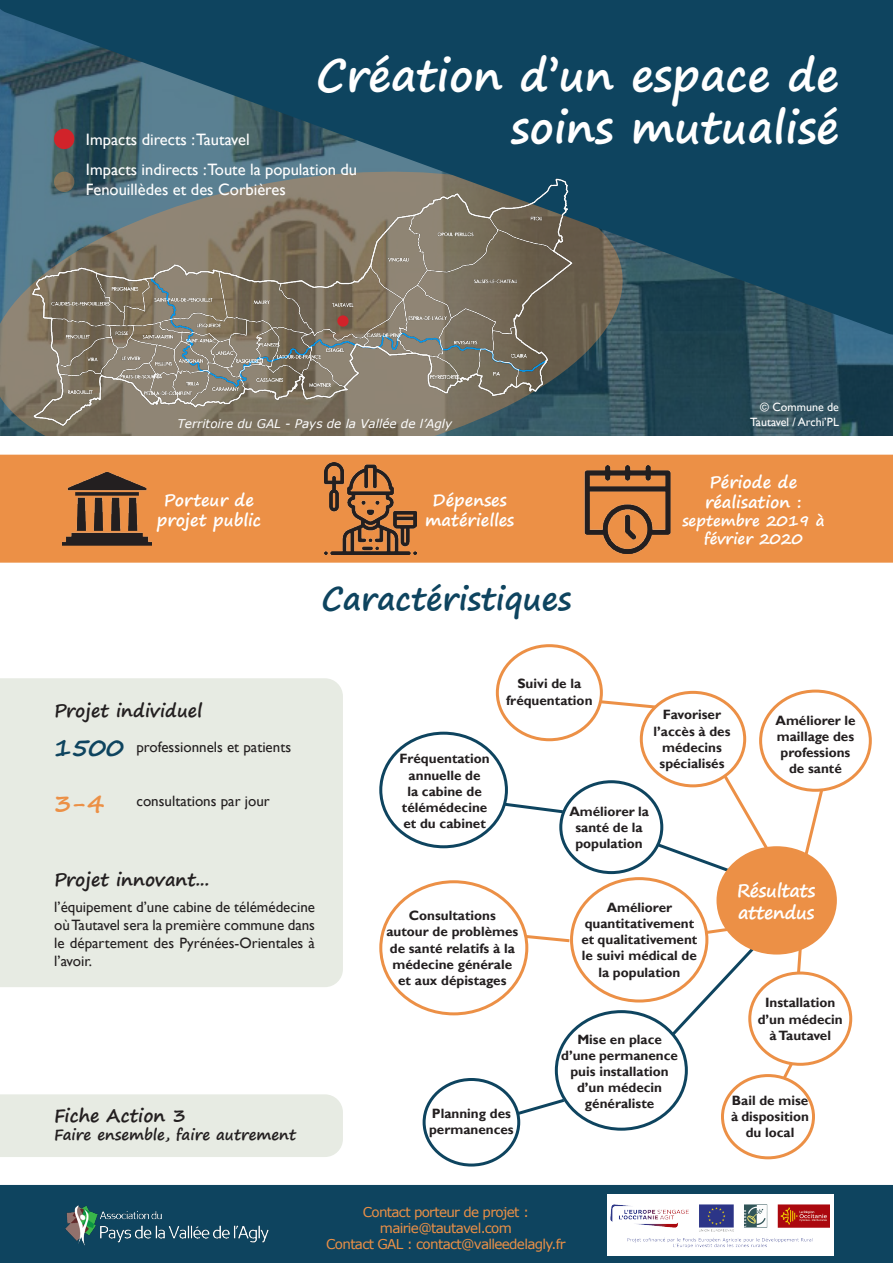
<style>
.page{position:relative;width:893px;height:1263px;background:#fff}
.page>*{position:absolute;margin:0;border:0;box-sizing:border-box;transform-origin:0 0}
.t1{font:700 43.5px/52.2px "Segoe Print";color:#fff;text-align:right}
.t2{font:700 31.5px "Segoe Print";color:#0e445f}
.t3{font:700 24px "Segoe Print";color:#0e445f}
.t4{font:700 24px "Segoe Print";color:#ec9046}
.t5{font:700 18px "Segoe Print";color:#231f20}
.t6{font:700 18px/21.6px "Segoe Print";letter-spacing:-.02em;color:#fff}
.t7{font:16.5px/19.8px "Gill Sans";color:#fff}
.t8{font:700 16.5px/19.8px "Segoe Print";color:#fff}
.t9{font:15px/18px "Gill Sans";color:#231f20;text-align:justify}
.t10{font:700 15px "Segoe Print";color:#231f20}
.t11{font:700 15px/18px "Segoe Print";color:#fff;text-align:center}
.t12{font:700 13.5px/16.2px "Gill Sans";color:#231f20;text-align:center}
.t13{font:13.5px "Verdana";letter-spacing:-.05em;color:#ec9046}
.t14{font:italic 12px "Verdana";color:#fff}
.t15{font:12px/14.4px "Gill Sans";color:#fff;text-align:right}
</style>
<div class="page">
<svg style="left:634px;top:337px;width:259px;height:99px;background:#294b5a"></svg>
<svg style="left:0;top:337px;width:634px;height:99px;background:#4b6166"></svg>
<svg style="left:0;top:0;width:893px;height:337px;background:#194a61"></svg>
<div style="left:0;top:1094px;width:343px;height:63px;background:#e7ebe3"></div>
<div style="left:0;top:678px;width:343px;height:309px;background:#e7ebe3"></div>
<img style="left:24px;top:112px;width:555px;height:324px">
<div style="left:0;top:455px;width:893px;height:108px;background:#ec9046"></div>
<img style="left:584px;top:466px;width:88px;height:88px">
<div style="left:337px;top:315px;width:12px;height:12px;background:#d1232a;border-radius:50%"></div>
<div style="left:0;top:1185px;width:893px;height:78px;background:#0e445f"></div>
<img style="left:64px;top:1205px;width:206px;height:40px">
<div style="left:607px;top:1194px;width:226px;height:61px;background:#fff"></div>
<img style="left:610px;top:1204px;width:219px;height:44px">
<img style="left:324px;top:463px;width:92px;height:92px">
<img style="left:63px;top:465px;width:88px;height:88px">
<div style="left:559px;top:780px;width:104px;height:94px;border:3px solid #0e445f;border-radius:50%"></div>
<div style="left:640px;top:691px;width:106px;height:96px;border:3px solid #ec9046;border-radius:50%"></div>
<div style="left:379px;top:880px;width:149px;height:135px;border:3px solid #ec9046;border-radius:50%"></div>
<div style="left:555px;top:1010px;width:133px;height:121px;border:3px solid #0e445f;border-radius:50%"></div>
<div style="left:423px;top:1078px;width:97px;height:88px;border:3px solid #0e445f;border-radius:50%"></div>
<div style="left:379px;top:732px;width:129px;height:116px;border:3px solid #0e445f;border-radius:50%"></div>
<div style="left:721px;top:1074px;width:94px;height:85px;border:3px solid #ec9046;border-radius:50%"></div>
<div style="left:759px;top:689px;width:113px;height:103px;border:3px solid #ec9046;border-radius:50%"></div>
<div style="left:496px;top:644px;width:107px;height:97px;border:3px solid #ec9046;border-radius:50%"></div>
<svg style="left:514px;top:1096px;width:53px;height:21px"></svg>
<svg style="left:501px;top:801px;width:65px;height:14px"></svg>
<svg style="left:780px;top:1059px;width:16px;height:23px"></svg>
<svg style="left:597px;top:698px;width:62px;height:12px"></svg>
<svg style="left:522px;top:933px;width:51px;height:11px"></svg>
<svg style="left:654px;top:771px;width:171px;height:267px"></svg>
<div style="left:716px;top:846px;width:121px;height:108px;background:#ec9046;border-radius:50%"></div>
<p class="t7" style="left:86px;top:129px;width:165px">Impacts directs :Tautavel</p>
<p class="t1" style="left:316px;top:48px;width:524px">Création d’un espace de soins mutualisé</p>
<p class="t7" style="left:86px;top:160px;width:273px">Impacts indirects :Toute la population du<br>Fenouillèdes et des Corbières</p>
<p class="t14" style="left:178px;top:416px;width:276px">Territoire du GAL - Pays de la Vallée de l’Agly</p>
<p class="t8" style="left:157px;top:489px;width:106px;text-align:center">Porteur de projet public</p>
<p class="t8" style="left:433px;top:489px;width:76px">Dépenses</p>
<p class="t8" style="left:425px;top:509px;width:91px">matérielles</p>
<p class="t2" style="left:321px;top:570px;width:252px">Caractéristiques</p>
<p class="t15" style="left:750px;top:400px;width:90px">© Commune de<br>Tautavel / Archi’PL</p>
<p class="t8" style="left:705px;top:471px;width:98px">Période de réalisation :</p>
<p class="t11" style="left:682px;top:511px;width:144px">septembre 2019 à février 2020</p>
<p class="t5" style="left:54px;top:694px;width:150px">Projet individuel</p>
<p class="t3" style="left:54px;top:725px;width:71px">1500</p>
<p class="t9" style="left:136px;top:738px;width:156px">professionnels et patients</p>
<p class="t4" style="left:54px;top:782px;width:52px">3-4</p>
<p class="t9" style="left:136px;top:792px;width:135px">consultations par jour</p>
<p class="t5" style="left:54px;top:863px;width:157px">Projet innovant...</p>
<p class="t9" style="left:54px;top:898px;width:262px">l’équipement d’une cabine de télémédecine où Tautavel sera la première commune dans le département des Pyrénées-Orientales à l’avoir.</p>
<p class="t5" style="left:54px;top:1099px;width:133px">Fiche Action 3</p>
<p class="t10" style="left:54px;top:1121px;width:244px">Faire ensemble, faire autrement</p>
<p class="t12" style="left:400px;top:751px;width:92px">Fréquentation annuelle de<br>la cabine de télémédecine et du cabinet</p>
<p class="t12" style="left:506px;top:676px;width:88px">Suivi de la fréquentation</p>
<p class="t12" style="left:654px;top:707px;width:78px">Favoriser l’accès à des médecins spécialisés</p>
<p class="t12" style="left:569px;top:803px;width:81px">Améliorer la santé de la population</p>
<p class="t12" style="left:775px;top:712px;width:82px">Améliorer le maillage des professions de santé</p>
<p class="t12" style="left:386px;top:908px;width:133px">Consultations autour de problèmes de santé relatifs à la médecine générale et aux dépistages</p>
<p class="t12" style="left:581px;top:899px;width:118px">Améliorer quantitativement et qualitativement le suivi médical de la population</p>
<p class="t6" style="left:737px;top:879px;width:80px">Résultats attendus</p>
<p class="t12" style="left:429px;top:1106px;width:86px;text-align:left">Planning des permanences</p>
<p class="t12" style="left:561px;top:1031px;width:118px">Mise en place d’une permanence puis installation d’un médecin généraliste</p>
<p class="t12" style="left:758px;top:995px;width:87px">Installation d’un médecin à Tautavel</p>
<p class="t12" style="left:731px;top:1092px;width:80px">Bail de mise à disposition du local</p>
<p class="t13" style="left:363px;top:1202px;width:168px">Contact porteur de projet :</p>
<p class="t13" style="left:380px;top:1218px;width:134px">mairie@tautavel.com</p>
<p class="t13" style="left:326px;top:1235px;width:241px">Contact GAL : contact@valleedelagly.fr</p>
</div>
